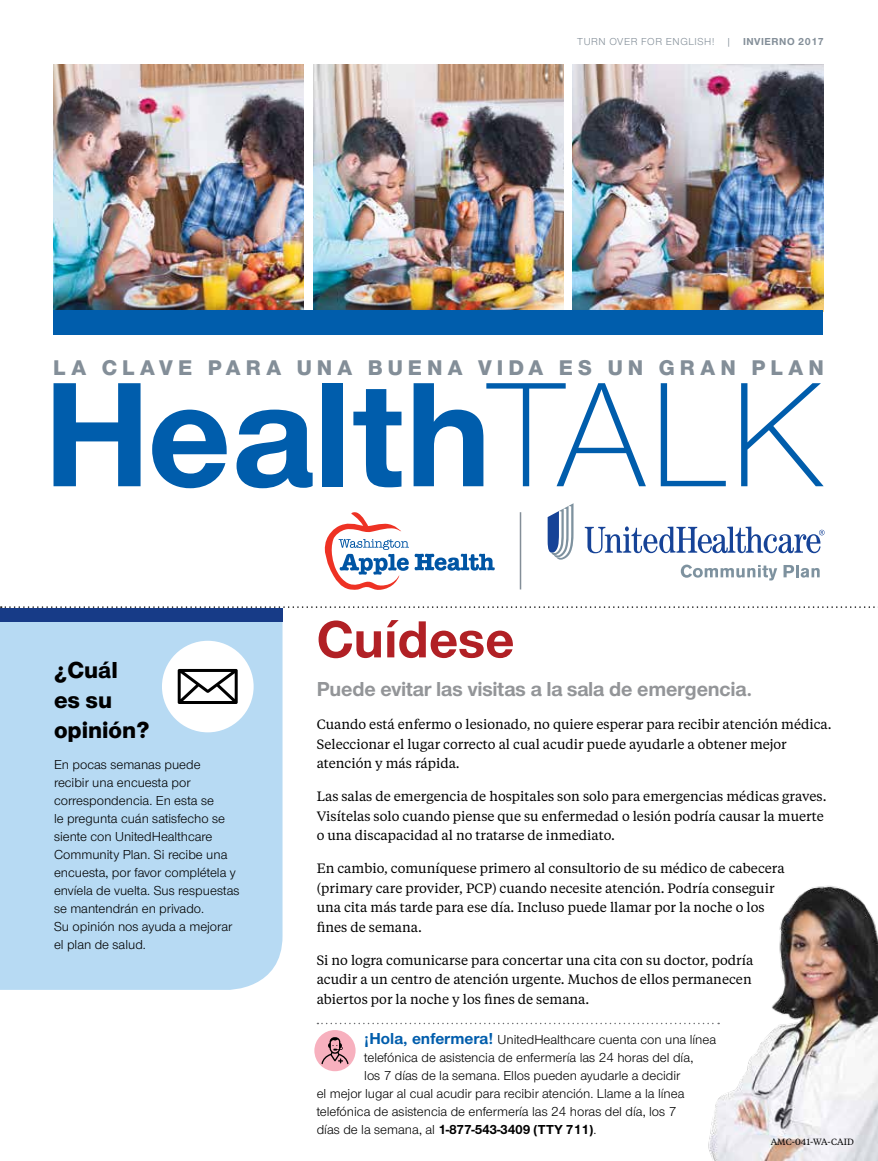
<style>
.page{position:relative;width:878px;height:1161px;background:#fff}
.page>*{position:absolute;margin:0;border:0;box-sizing:border-box;transform-origin:0 0}
.t1{font:700 154.5px "UHC Sans";color:#005dac}
.t2{font:700 54px "UHC Sans";color:#b12025}
.t3{font:800 24px/30px "UHC Sans";color:#000}
.t4{font:800 22.05px "UHC Sans";letter-spacing:.23em;color:#838e98}
.t5{font:700 21px "UHC Sans";letter-spacing:-.01em;color:#939598}
.t6{font:13.5px/19.5px "UHC Serif Text";color:#000}
.t7{font:13.5px/18px "UHC Sans";color:#000}
.t8{font:700 13.5px "UHC Sans";letter-spacing:-.02em;color:#000}
.t9{font:10.5px "UHC Sans";letter-spacing:.05em;color:#838e98}
.t10{font:9px "UHC Serif Text";color:#000}
.s1{font-weight:700}
.s2{font-weight:300}
.s3{font-weight:700;font-size:16.5px;color:#005dac}
.s4{font-weight:400}
</style>
<div class="page">
<svg style="left:325px;top:512px;width:170px;height:78px"></svg>
<hr style="left:519px;top:512px;width:2px;height:77px;background:#838e98">
<div style="left:0;top:621px;width:282px;height:369px;background:#b7daf3"></div>
<div style="left:162px;top:641px;width:91px;height:91px;background:#fff;border-radius:50%"></div>
<svg style="left:178px;top:669px;width:60px;height:35px"></svg>
<img style="left:703px;top:885px;width:175px;height:276px">
<div style="left:0;top:608px;width:282px;height:13px;background:#173b87"></div>
<svg style="left:317px;top:1023px;width:402px;height:1px"></svg>
<div style="left:314px;top:1030px;width:41px;height:41px;background:#f7b0be;border-radius:50%"></div>
<svg style="left:321px;top:1037px;width:27px;height:27px"></svg>
<svg style="left:584px;top:526px;width:240px;height:27px"></svg>
<svg style="left:547px;top:503px;width:26px;height:57px"></svg>
<svg style="left:680px;top:565px;width:97px;height:15px"></svg>
<svg style="left:783px;top:565px;width:36px;height:13px"></svg>
<svg style="left:1px;top:606px;width:877px;height:2px"></svg>
<img style="left:53px;top:64px;width:250px;height:247px">
<img style="left:313px;top:64px;width:250px;height:247px">
<img style="left:573px;top:64px;width:250px;height:247px">
<div style="left:53px;top:311px;width:770px;height:24px;background:#005dac"></div>
<p class="t9" style="left:577px;top:35px;width:248px">TURN OVER FOR ENGLISH! | <span class="s1">INVIERNO 2017</span></p>
<h3 class="t4" style="left:53px;top:352px;width:772px">LA CLAVE PARA UNA BUENA VIDA ES UN GRAN PLAN</h3>
<h1 class="t1" style="left:43px;top:331px;width:781px">Health<span class="s2">TALK</span></h1>
<h3 class="t3" style="left:54px;top:654px;width:97px">¿Cuál<br>es su opinión?</h3>
<p class="t7" style="left:54px;top:755px;width:187px">En pocas semanas puede<br>recibir una encuesta por correspondencia. En esta se<br>le pregunta cuán satisfecho se siente con UnitedHealthcare<br>Community Plan. Si recibe una encuesta, por favor complétela y envíela de vuelta. Sus respuestas se mantendrán en privado.<br>Su opinión nos ayuda a mejorar el plan de salud.</p>
<h2 class="t2" style="left:316px;top:603px;width:199px">Cuídese</h2>
<h3 class="t5" style="left:316px;top:675px;width:437px">Puede evitar las visitas a la sala de emergencia.</h3>
<p class="t6" style="left:316px;top:714px;width:516px">Cuando está enfermo o lesionado, no quiere esperar para recibir atención médica.<br>Seleccionar el lugar correcto al cual acudir puede ayudarle a obtener mejor atención y más rápida.</p>
<p class="t6" style="left:316px;top:786px;width:511px">Las salas de emergencia de hospitales son solo para emergencias médicas graves.<br>Visítelas solo cuando piense que su enfermedad o lesión podría causar la muerte o una discapacidad al no tratarse de inmediato.</p>
<p class="t6" style="left:316px;top:858px;width:469px">En cambio, comuníquese primero al consultorio de su médico de cabecera (primary care provider, PCP) cuando necesite atención. Podría conseguir una cita más tarde para ese día. Incluso puede llamar por la noche o los fines de semana.</p>
<p class="t6" style="left:316px;top:949px;width:438px">Si no logra comunicarse para concertar una cita con su doctor, podría acudir a un centro de atención urgente. Muchos de ellos permanecen abiertos por la noche y los fines de semana.</p>
<p class="t7" style="left:364px;top:1030px;width:353px"><span class="s3">¡Hola, enfermera!</span> UnitedHealthcare cuenta con una línea</p>
<p class="t7" style="left:364px;top:1048px;width:330px">telefónica de asistencia de enfermería las 24 horas del día,</p>
<p class="t7" style="left:364px;top:1066px;width:318px">los 7 días de la semana. Ellos pueden ayudarle a decidir</p>
<p class="t7" style="left:317px;top:1084px;width:369px">el mejor lugar al cual acudir para recibir atención. Llame a la línea</p>
<p class="t7" style="left:317px;top:1102px;width:361px">telefónica de asistencia de enfermería las 24 horas del día, los 7</p>
<p class="t8" style="left:317px;top:1120px;width:281px"><span class="s4">días de la semana, al</span> 1-877-543-3409 (TTY 711)<span class="s4">.</span></p>
<p class="t10" style="left:770px;top:1135px;width:85px">AMC-041-WA-CAID</p>
</div>
